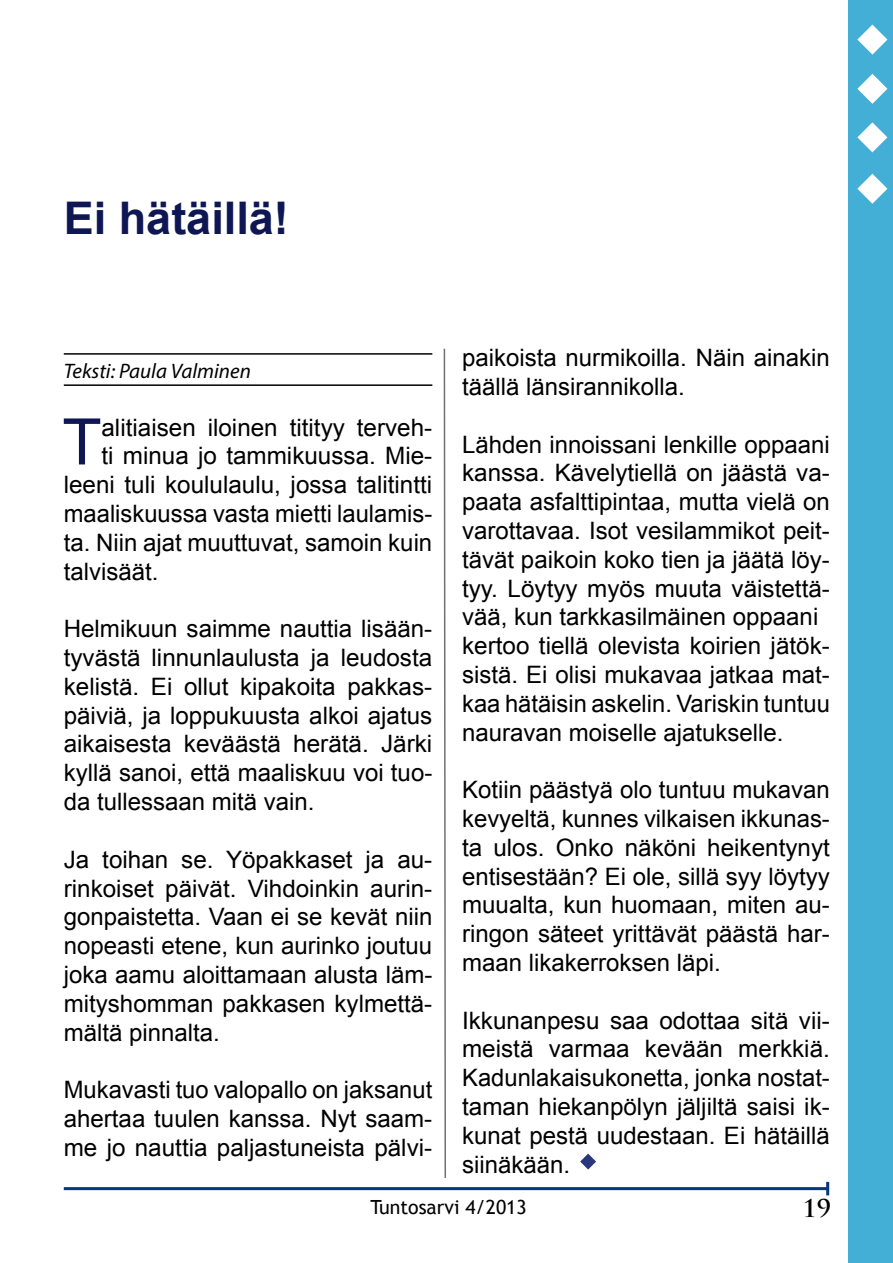
<style>
.page{position:relative;width:893px;height:1263px;background:#fff}
.page>*{position:absolute;margin:0;border:0;box-sizing:border-box;transform-origin:0 0}
.t1{font:64.2px "Arial";color:#0e1654}
.t2{font:700 45px "Arial";color:#0e1654}
.t3{font:24px/28.8px "Arial";color:#000;text-align:justify}
.t4{font:700 24px "Trajan Pro";color:#000}
.t5{font:italic 21px "Myriad Pro";color:#000}
.t6{font:19.5px "Trebuchet MS";color:#000}
</style>
<div class="page">
<hr style="left:64px;top:1187px;width:764px;height:3px;background:#003882">
<svg style="left:826px;top:1182px;width:3px;height:13px"></svg>
<hr style="left:64px;top:353px;width:368px;height:2px;background:#000">
<hr style="left:64px;top:384px;width:368px;height:2px;background:#000">
<div style="left:848px;top:0;width:45px;height:1263px;background:#43afd6"></div>
<svg style="left:857px;top:25px;width:30px;height:30px"></svg>
<svg style="left:857px;top:74px;width:30px;height:30px"></svg>
<svg style="left:857px;top:122px;width:30px;height:30px"></svg>
<svg style="left:857px;top:174px;width:30px;height:30px"></svg>
<svg style="left:443px;top:348px;width:3px;height:830px"></svg>
<h2 class="t2" style="left:64px;top:188px;width:227px">Ei hätäillä!</h2>
<p class="t5" style="left:64px;top:358px;width:189px">Teksti: Paula Valminen</p>
<h1 class="t1" style="left:62px;top:400px;width:41px">T</h1>
<p class="t3" style="left:102px;top:413px;width:332px">alitiaisen iloinen titityy terveh-</p>
<p class="t3" style="left:102px;top:442px;width:332px">ti minua jo tammikuussa. Mie-</p>
<p class="t3" style="left:64px;top:471px;width:370px">leeni tuli koululaulu, jossa talitintti</p>
<p class="t3" style="left:64px;top:499px;width:370px">maaliskuussa vasta mietti laulamis-</p>
<p class="t3" style="left:64px;top:528px;width:370px">ta. Niin ajat muuttuvat, samoin kuin</p>
<p class="t3" style="left:64px;top:557px;width:96px">talvisäät.</p>
<p class="t3" style="left:64px;top:615px;width:370px">Helmikuun saimme nauttia lisään&shy;tyvästä linnunlaulusta ja leudosta kelistä. Ei ollut kipakoita pakkas&shy;päiviä, ja loppukuusta alkoi ajatus aikaisesta keväästä herätä. Järki kyllä sanoi, että maaliskuu voi tuo&shy;da tullessaan mitä vain.</p>
<p class="t3" style="left:64px;top:845px;width:370px">Ja toihan se. Yöpakkaset ja au&shy;rinkoiset päivät. Vihdoinkin aurin&shy;gonpaistetta. Vaan ei se kevät niin nopeasti etene, kun aurinko joutuu joka aamu aloittamaan alusta läm&shy;mityshomman pakkasen kylmettä&shy;mältä pinnalta.</p>
<p class="t3" style="left:64px;top:1075px;width:370px">Mukavasti tuo valopallo on jaksanut ahertaa tuulen kanssa. Nyt saam&shy;me jo nauttia paljastuneista pälvi-</p>
<p class="t3" style="left:462px;top:344px;width:369px">paikoista nurmikoilla. Näin ainakin täällä länsirannikolla.</p>
<p class="t3" style="left:462px;top:430px;width:369px;text-align:left">Lähden innoissani lenkille oppaani kanssa. Kävelytiellä on jäästä va&shy;paata asfalttipintaa, mutta vielä on varottavaa. Isot vesilammikot peit&shy;tävät paikoin koko tien ja jäätä löy&shy;tyy. Löytyy myös muuta väistettä&shy;vää, kun tarkkasilmäinen oppaani kertoo tiellä olevista koirien jätök&shy;sistä. Ei olisi mukavaa jatkaa mat&shy;kaa hätäisin askelin. Variskin tuntuu nauravan moiselle ajatukselle.</p>
<p class="t3" style="left:462px;top:776px;width:369px">Kotiin päästyä olo tuntuu mukavan kevyeltä, kunnes vilkaisen ikkunas&shy;ta ulos. Onko näköni heikentynyt entisestään? Ei ole, sillä syy löytyy muualta, kun huomaan, miten au&shy;ringon säteet yrittävät päästä har&shy;maan likakerroksen läpi.</p>
<p class="t3" style="left:462px;top:1006px;width:369px">Ikkunanpesu saa odottaa sitä vii&shy;meistä varmaa kevään merkkiä.<br>Kadunlakaisukonetta, jonka nostat&shy;taman hiekanpölyn jäljiltä saisi ik&shy;kunat pestä uudestaan. Ei hätäillä siinäkään.</p>
<p class="t6" style="left:370px;top:1195px;width:158px">Tuntosarvi 4/2013</p>
<p class="t4" style="left:802px;top:1193px;width:30px">19</p>
</div>
